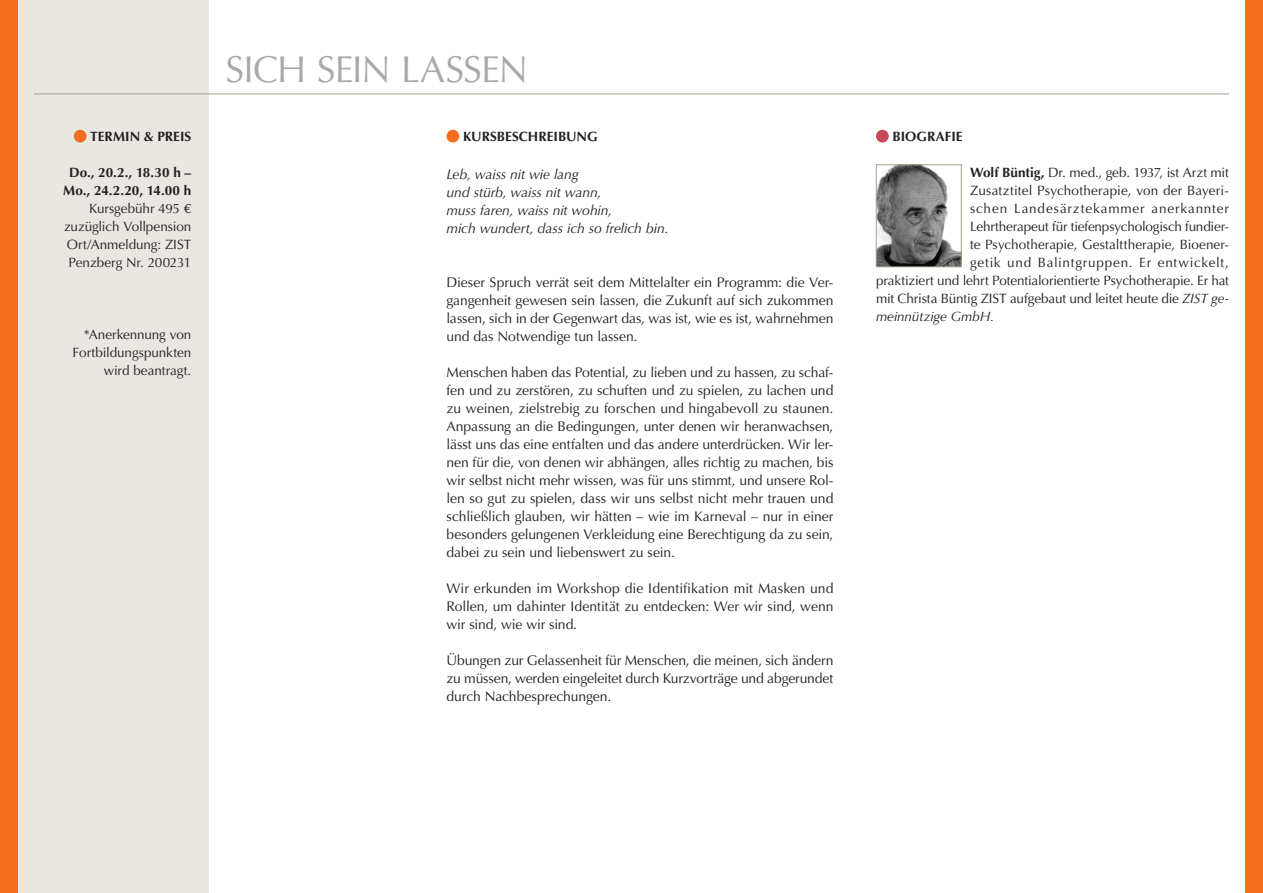
<style>
.page{position:relative;width:1263px;height:893px;background:#fff}
.page>*{position:absolute;margin:0;border:0;box-sizing:border-box;transform-origin:0 0}
.t1{font:37.5px "Optima LT";letter-spacing:-.02em;color:#a8a9ad}
.t2{font:13.95px/18px "Optima LT";letter-spacing:-.005em;color:#231f20;text-align:justify}
.t3{font:italic 13.95px/18px "Optima LT";letter-spacing:-.01em;color:#231f20}
.t4{font:13.5px/18px "Optima LT";letter-spacing:-.005em;color:#231f20;text-align:right}
.t5{font:700 13.5px/18px "Optima LT";color:#231f20;text-align:center}
.t6{font:13.5px "Optima LT";letter-spacing:.015em;color:#231f20}
.t7{font:13.5px "Optima LT";letter-spacing:.05em;color:#231f20}
.t8{font:13.5px "Optima LT";letter-spacing:.065em;color:#231f20}
.t9{font:italic 13.5px "Optima LT";letter-spacing:-.005em;color:#231f20}
.s1{font-weight:700}
.s2{font-style:italic}
</style>
<div class="page">
<div style="left:0;top:0;width:208px;height:893px;background:#e9e7e2"></div>
<div style="left:0;top:0;width:17px;height:893px;background:#f36e21"></div>
<div style="left:1246px;top:0;width:17px;height:893px;background:#f36e21"></div>
<hr style="left:34px;top:94px;width:1195px;height:1px;background:#a3a08c">
<div style="left:446px;top:130px;width:13px;height:13px;background:#f36e21;border-radius:50%"></div>
<div style="left:876px;top:130px;width:13px;height:13px;background:#c6495c;border-radius:50%"></div>
<img style="left:878px;top:167px;width:81px;height:98px">
<div style="left:876px;top:165px;width:85px;height:102px;border:1px solid #a3a08c"></div>
<div style="left:74px;top:130px;width:13px;height:13px;background:#f36e21;border-radius:50%"></div>
<p class="t5" style="left:90px;top:128px;width:103px">TERMIN &amp; PREIS</p>
<p class="t5" style="left:63px;top:164px;width:130px">Do., 20.2., 18.30 h –<br>Mo., 24.2.20, 14.00 h</p>
<p class="t4" style="left:64px;top:200px;width:129px">Kursgebühr 495 € zuzüglich Vollpension<br>Ort/Anmeldung: ZIST<br>Penzberg Nr. 200231</p>
<p class="t4" style="left:72px;top:326px;width:120px">*Anerkennung von<br>Fortbildungspunkten wird beantragt.</p>
<h1 class="t1" style="left:225px;top:48px;width:304px">SICH SEIN LASSEN</h1>
<p class="t5" style="left:463px;top:128px;width:136px">KURSBESCHREIBUNG</p>
<p class="t3" style="left:446px;top:165px;width:224px">Leb, waiss nit wie lang<br>und stürb, waiss nit wann,<br>muss faren, waiss nit wohin,<br>mich wundert, dass ich so frelich bin.</p>
<p class="t2" style="left:446px;top:273px;width:388px">Dieser Spruch verrät seit dem Mittelalter ein Programm: die Ver&shy;gangenheit gewesen sein lassen, die Zukunft auf sich zukommen lassen, sich in der Gegenwart das, was ist, wie es ist, wahrnehmen und das Notwendige tun lassen.</p>
<p class="t2" style="left:446px;top:363px;width:388px">Menschen haben das Potential, zu lieben und zu hassen, zu schaf&shy;fen und zu zerstören, zu schuften und zu spielen, zu lachen und zu weinen, zielstrebig zu forschen und hingabevoll zu staunen.<br>Anpassung an die Bedingungen, unter denen wir heranwachsen, lässt uns das eine entfalten und das andere unterdrücken. Wir ler&shy;nen für die, von denen wir abhängen, alles richtig zu machen, bis wir selbst nicht mehr wissen, was für uns stimmt, und unsere Rol&shy;len so gut zu spielen, dass wir uns selbst nicht mehr trauen und schließlich glauben, wir hätten – wie im Karneval – nur in einer besonders gelungenen Verkleidung eine Berechtigung da zu sein, dabei zu sein und liebenswert zu sein.</p>
<p class="t2" style="left:446px;top:579px;width:388px">Wir erkunden im Workshop die Identifikation mit Masken und Rollen, um dahinter Identität zu entdecken: Wer wir sind, wenn wir sind, wie wir sind.</p>
<p class="t2" style="left:446px;top:651px;width:388px">Übungen zur Gelassenheit für Menschen, die meinen, sich ändern zu müssen, werden eingeleitet durch Kurzvorträge und abgerundet durch Nachbesprechungen.</p>
<p class="t5" style="left:892px;top:128px;width:72px">BIOGRAFIE</p>
<p class="t4" style="left:970px;top:164px;width:260px"><span class="s1">Wolf Büntig,</span> Dr. med., geb. 1937, ist Arzt mit</p>
<p class="t6" style="left:970px;top:183px;width:260px">Zusatztitel Psychotherapie, von der Bayeri-</p>
<p class="t8" style="left:970px;top:201px;width:260px">schen Landesärztekammer anerkannter</p>
<p class="t4" style="left:970px;top:218px;width:260px">Lehrtherapeut für tiefenpsychologisch fundier-</p>
<p class="t4" style="left:970px;top:236px;width:260px">te Psychotherapie, Gestalttherapie, Bioener-</p>
<p class="t7" style="left:970px;top:255px;width:260px">getik und Balintgruppen. Er entwickelt,</p>
<p class="t4" style="left:876px;top:272px;width:354px">praktiziert und lehrt Potentialorientierte Psychotherapie. Er hat</p>
<p class="t4" style="left:876px;top:290px;width:354px">mit Christa Büntig ZIST aufgebaut und leitet heute die <span class="s2">ZIST ge-</span></p>
<p class="t9" style="left:876px;top:309px;width:120px">meinnützige GmbH.</p>
</div>
